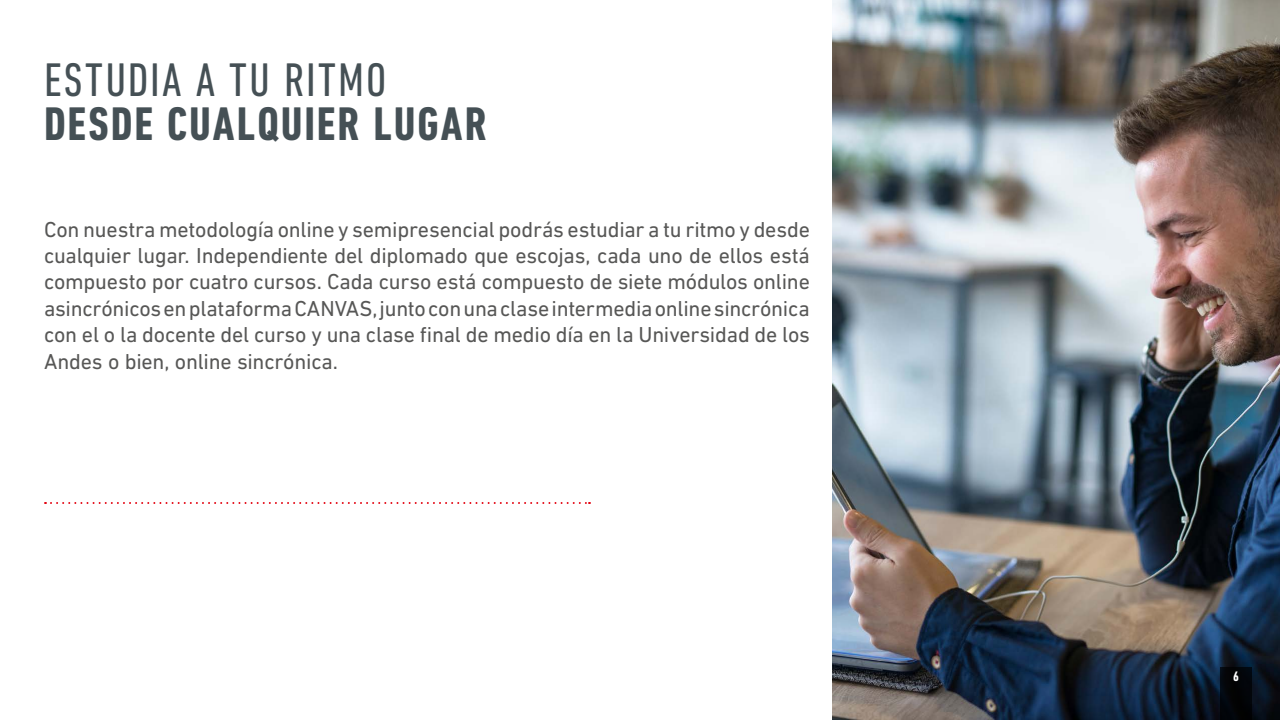
<style>
.page{position:relative;width:1280px;height:720px;background:#fff}
.page>*{position:absolute;margin:0;border:0;box-sizing:border-box;transform-origin:0 0}
.t1{font:700 condensed 48px "DIN Next LT Pro";letter-spacing:.04em;color:#455055}
.t2{font:condensed 48px "DIN Next LT Pro";letter-spacing:.05em;color:#455055}
.t3{font:22px/26.4px "DIN Next LT Pro";letter-spacing:-.01em;color:#575756;text-align:justify}
.t4{font:700 condensed 14px "DIN Next LT Pro";color:#fff}
</style>
<div class="page">
<img style="left:832px;top:0;width:448px;height:720px">
<svg style="left:45px;top:502px;width:545px;height:2px"></svg>
<div style="left:1221px;top:667px;width:31px;height:53px;background:#020508"></div>
<h1 class="t2" style="left:44px;top:53px;width:344px">ESTUDIA A TU RITMO</h1>
<h1 class="t1" style="left:44px;top:96px;width:444px">DESDE CUALQUIER LUGAR</h1>
<p class="t3" style="left:44px;top:216px;width:768px">Con nuestra metodología online y semipresencial podrás estudiar a tu ritmo y desde cualquier lugar. Independiente del diplomado que escojas, cada uno de ellos está compuesto por cuatro cursos. Cada curso está compuesto de siete módulos online asincrónicos en plataforma CANVAS, junto con una clase intermedia online sincrónica con el o la docente del curso y una clase final de medio día en la Universidad de los Andes o bien, online sincrónica.</p>
<p class="t4" style="left:1233px;top:669px;width:7px">6</p>
</div>
